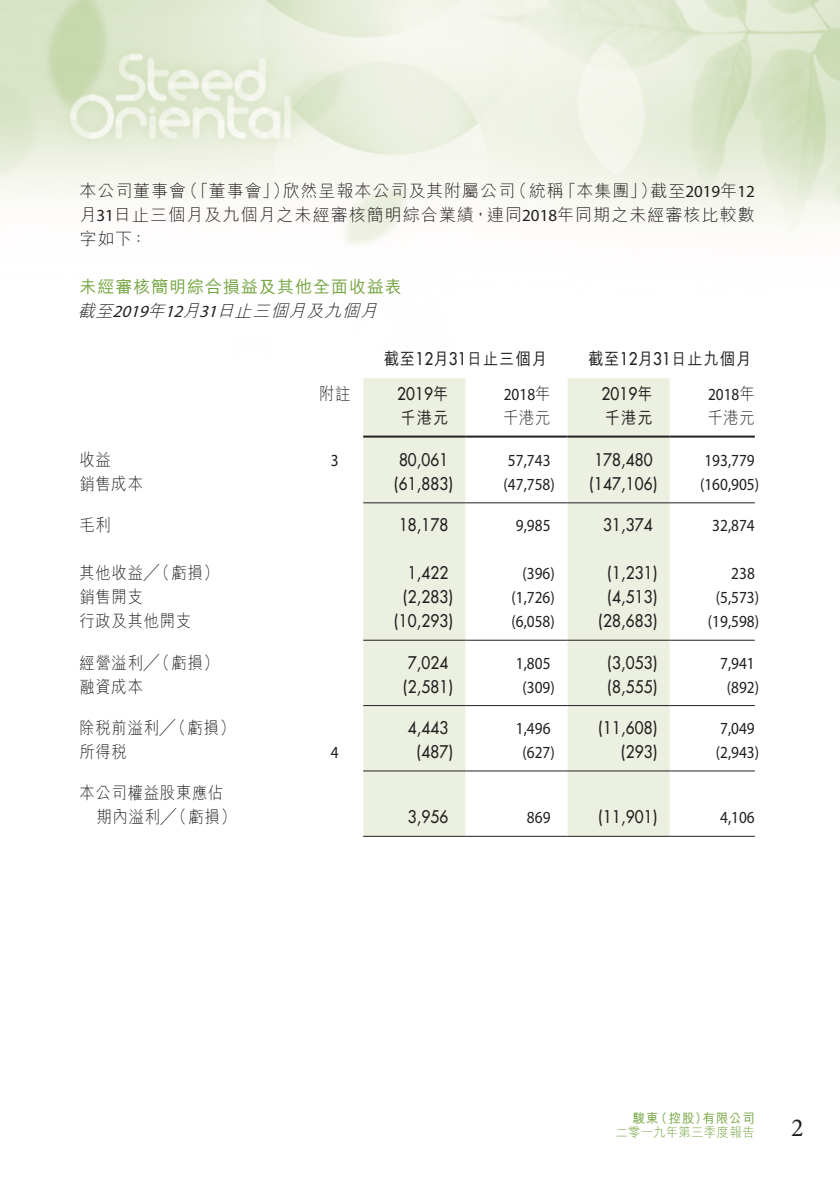
<style>
.page{position:relative;width:840px;height:1191px;background:#fff}
.page>*{position:absolute;margin:0;border:0;box-sizing:border-box;transform-origin:0 0}
.t1{font:26px "Minion Pro";color:#231f20}
.Body_Text{font:500 17px "Futura Std";letter-spacing:.01em;color:#231f20;scale:.9 1}
.Body_Text-2{font:17px "Myriad Pro";color:#231f20;scale:.9 1}
.Body_Text-3{font:300 17px/24px "M Hei HK";letter-spacing:.055em;color:#231f20}
.Body_Text-4{font:300 17px "M Hei HK";letter-spacing:.055em;color:#231f20;scale:.9 1}
.Body_Text-5{font:500 17px "M Hei HK";letter-spacing:.06em;color:#231f20;scale:.9 1}
.Heading_1{font:500 17px "M Hei HK";letter-spacing:.055em;color:#71a33d}
.Body_Text-6{font:italic 300 17px "M Hei HK";color:#231f20}
.Body_Text-7{font:17px "Myriad Pro";color:#231f20}
.Body_Text-8{font:italic 17px "Myriad Pro";color:#231f20}
.t2{font:300 13px "M Hei HK";letter-spacing:.025em;color:#71a33d;scale:.95 1}
.t3{font:500 13px "M Hei HK";letter-spacing:.07em;color:#71a33d;scale:.95 1}
.s1{font-family:"Myriad Pro";font-weight:400}
.s2{font-family:"M Hei HK";font-weight:300}
.s3{font-family:"Futura Std"}
.s4{font-family:"M Hei HK"}
</style>
<div class="page">
<img style="left:0;top:0;width:839px;height:245px">
<svg style="left:363px;top:378px;width:306px;height:458px;fill:#f0f3e8"></svg>
<hr style="left:363px;top:435px;width:102px;height:2px;background:#231f20">
<hr style="left:465px;top:435px;width:102px;height:2px;background:#231f20">
<hr style="left:567px;top:435px;width:102px;height:2px;background:#231f20">
<hr style="left:669px;top:435px;width:85px;height:2px;background:#231f20">
<hr style="left:363px;top:502px;width:102px;height:1px;background:#231f20">
<hr style="left:465px;top:502px;width:102px;height:1px;background:#231f20">
<hr style="left:567px;top:502px;width:102px;height:1px;background:#231f20">
<hr style="left:669px;top:502px;width:85px;height:1px;background:#231f20">
<hr style="left:363px;top:639px;width:102px;height:1px;background:#231f20">
<hr style="left:465px;top:639px;width:102px;height:1px;background:#231f20">
<hr style="left:567px;top:639px;width:102px;height:1px;background:#231f20">
<hr style="left:669px;top:639px;width:85px;height:1px;background:#231f20">
<hr style="left:363px;top:705px;width:102px;height:1px;background:#231f20">
<hr style="left:465px;top:705px;width:102px;height:1px;background:#231f20">
<hr style="left:567px;top:705px;width:102px;height:1px;background:#231f20">
<hr style="left:669px;top:705px;width:85px;height:1px;background:#231f20">
<hr style="left:363px;top:770px;width:102px;height:1px;background:#231f20">
<hr style="left:465px;top:770px;width:102px;height:1px;background:#231f20">
<hr style="left:567px;top:770px;width:102px;height:1px;background:#231f20">
<hr style="left:669px;top:770px;width:85px;height:1px;background:#231f20">
<hr style="left:363px;top:836px;width:102px;height:1px;background:#231f20">
<hr style="left:465px;top:836px;width:102px;height:1px;background:#231f20">
<hr style="left:567px;top:836px;width:102px;height:1px;background:#231f20">
<hr style="left:669px;top:836px;width:85px;height:1px;background:#231f20">
<p class="Body_Text-3" style="left:181px;top:178px;width:110px">（「董事會」）</p>
<p class="Body_Text-3" style="left:510px;top:178px;width:55px">（統稱</p>
<p class="Body_Text-3" style="left:559px;top:178px;width:99px">「本集團」）</p>
<p class="Body_Text-3" style="left:282px;top:178px;width:234px">欣然呈報本公司及其附屬公司</p>
<p class="Body_Text-3" style="left:79px;top:178px;width:676px">本公司董事會<br>月<span class="s1">31</span>日止三個月及九個月之未經審核簡明綜合業績，連同<span class="s1">2018</span>年同期之未經審核比較數字如下：</p>
<p class="Heading_1" style="left:79px;top:274px;width:324px">未經審核簡明綜合損益及其他全面收益表</p>
<p class="Body_Text-6" style="left:216px;top:302px;width:166px">日止三個月及九個月</p>
<p class="Body_Text-7" style="left:650px;top:180px;width:106px"><span class="s2">截至</span>2019<span class="s2">年</span>12</p>
<p class="Body_Text-6" style="left:147px;top:302px;width:23px">年</p>
<p class="Body_Text-6" style="left:78px;top:302px;width:41px">截至</p>
<p class="Body_Text-6" style="left:182px;top:302px;width:23px">月</p>
<p class="Body_Text-8" style="left:113px;top:300px;width:42px">2019</p>
<p class="Body_Text-8" style="left:164px;top:300px;width:24px">12</p>
<p class="Body_Text-8" style="left:199px;top:300px;width:24px">31</p>
<p class="Body_Text-5" style="left:383px;top:346px;width:183px">截至<span class="s3">12</span>月<span class="s3">31</span>日止三個月</p>
<p class="Body_Text-5" style="left:587px;top:346px;width:183px">截至<span class="s3">12</span>月<span class="s3">31</span>日止九個月</p>
<p class="Body_Text-4" style="left:319px;top:385px;width:36px">附註</p>
<p class="Body_Text" style="left:397px;top:383px;width:58px">2019<span class="s4">年</span></p>
<p class="Body_Text-2" style="left:503px;top:384px;width:53px">2018<span class="s2">年</span></p>
<p class="Body_Text" style="left:601px;top:383px;width:58px">2019<span class="s4">年</span></p>
<p class="Body_Text-2" style="left:707px;top:384px;width:53px">2018<span class="s2">年</span></p>
<p class="Body_Text-5" style="left:400px;top:405px;width:55px">千港元</p>
<p class="Body_Text-4" style="left:502px;top:409px;width:54px">千港元</p>
<p class="Body_Text-5" style="left:604px;top:405px;width:55px">千港元</p>
<p class="Body_Text-4" style="left:707px;top:409px;width:54px">千港元</p>
<p class="Body_Text-4" style="left:79px;top:451px;width:36px">收益</p>
<p class="Body_Text-2" style="left:331px;top:449px;width:10px">3</p>
<p class="Body_Text" style="left:399px;top:449px;width:56px">80,061</p>
<p class="Body_Text-2" style="left:507px;top:449px;width:49px">57,743</p>
<p class="Body_Text" style="left:594px;top:449px;width:66px">178,480</p>
<p class="Body_Text-2" style="left:704px;top:449px;width:57px">193,779</p>
<p class="Body_Text-4" style="left:79px;top:475px;width:72px">銷售成本</p>
<p class="Body_Text" style="left:394px;top:473px;width:67px">)61,883(</p>
<p class="Body_Text-2" style="left:503px;top:473px;width:58px">)47,758(</p>
<p class="Body_Text" style="left:589px;top:473px;width:77px">)147,106(</p>
<p class="Body_Text-2" style="left:699px;top:473px;width:67px">)160,905(</p>
<p class="Body_Text-4" style="left:79px;top:516px;width:36px">毛利</p>
<p class="Body_Text" style="left:399px;top:514px;width:56px">18,178</p>
<p class="Body_Text-2" style="left:515px;top:515px;width:40px">9,985</p>
<p class="Body_Text" style="left:603px;top:514px;width:56px">31,374</p>
<p class="Body_Text-2" style="left:712px;top:515px;width:49px">32,874</p>
<p class="Body_Text-4" style="left:79px;top:564px;width:156px">其他收益╱（虧損(</p>
<p class="Body_Text" style="left:408px;top:562px;width:46px">1,422</p>
<p class="Body_Text-2" style="left:522px;top:563px;width:37px">)396(</p>
<p class="Body_Text" style="left:607px;top:562px;width:57px">)1,231(</p>
<p class="Body_Text-2" style="left:730px;top:563px;width:28px">238</p>
<p class="Body_Text-4" style="left:79px;top:588px;width:72px">銷售開支</p>
<p class="Body_Text" style="left:403px;top:586px;width:57px">)2,283(</p>
<p class="Body_Text-2" style="left:511px;top:587px;width:50px">)1,726(</p>
<p class="Body_Text" style="left:607px;top:586px;width:57px">)4,513(</p>
<p class="Body_Text-2" style="left:715px;top:587px;width:50px">)5,573(</p>
<p class="Body_Text-4" style="left:79px;top:612px;width:126px">行政及其他開支</p>
<p class="Body_Text" style="left:394px;top:610px;width:67px">)10,293(</p>
<p class="Body_Text-2" style="left:511px;top:611px;width:50px">)6,058(</p>
<p class="Body_Text" style="left:598px;top:610px;width:67px">)28,683(</p>
<p class="Body_Text-2" style="left:707px;top:611px;width:58px">)19,598(</p>
<p class="Body_Text-4" style="left:79px;top:653px;width:156px">經營溢利╱（虧損(</p>
<p class="Body_Text" style="left:408px;top:651px;width:46px">7,024</p>
<p class="Body_Text-2" style="left:515px;top:652px;width:40px">1,805</p>
<p class="Body_Text" style="left:607px;top:651px;width:57px">)3,053(</p>
<p class="Body_Text-2" style="left:719px;top:652px;width:40px">7,941</p>
<p class="Body_Text-4" style="left:79px;top:677px;width:72px">融資成本</p>
<p class="Body_Text" style="left:403px;top:675px;width:57px">)2,581(</p>
<p class="Body_Text-2" style="left:522px;top:676px;width:37px">)309(</p>
<p class="Body_Text" style="left:607px;top:675px;width:57px">)8,555(</p>
<p class="Body_Text-2" style="left:726px;top:676px;width:37px">)892(</p>
<p class="Body_Text-4" style="left:79px;top:719px;width:174px">除稅前溢利╱（虧損(</p>
<p class="Body_Text" style="left:408px;top:717px;width:46px">4,443</p>
<p class="Body_Text-2" style="left:515px;top:717px;width:40px">1,496</p>
<p class="Body_Text" style="left:598px;top:717px;width:67px">)11,608(</p>
<p class="Body_Text-2" style="left:719px;top:717px;width:40px">7,049</p>
<p class="Body_Text-4" style="left:79px;top:743px;width:54px">所得稅</p>
<p class="Body_Text-4" style="left:79px;top:784px;width:161px">本公司權益股東應佔</p>
<p class="Body_Text-2" style="left:331px;top:741px;width:10px">4</p>
<p class="Body_Text" style="left:416px;top:741px;width:42px">)487(</p>
<p class="Body_Text-2" style="left:522px;top:741px;width:37px">)627(</p>
<p class="Body_Text" style="left:620px;top:741px;width:42px">)293(</p>
<p class="Body_Text-2" style="left:715px;top:741px;width:50px">)2,943(</p>
<p class="Body_Text-4" style="left:96px;top:808px;width:156px">期內溢利╱（虧損(</p>
<p class="Body_Text" style="left:408px;top:806px;width:46px">3,956</p>
<p class="Body_Text-2" style="left:526px;top:807px;width:28px">869</p>
<p class="Body_Text" style="left:598px;top:806px;width:67px">)11,901(</p>
<p class="Body_Text-2" style="left:719px;top:807px;width:40px">4,106</p>
<p class="t3" style="left:654px;top:1108px;width:57px">（控股）</p>
<p class="t3" style="left:702px;top:1108px;width:56px">有限公司</p>
<p class="t3" style="left:632px;top:1108px;width:28px">駿東</p>
<p class="t2" style="left:615px;top:1125px;width:148px">二零一九年第三季度報告</p>
<p class="t1" style="left:790px;top:1109px;width:14px">2</p>
</div>
